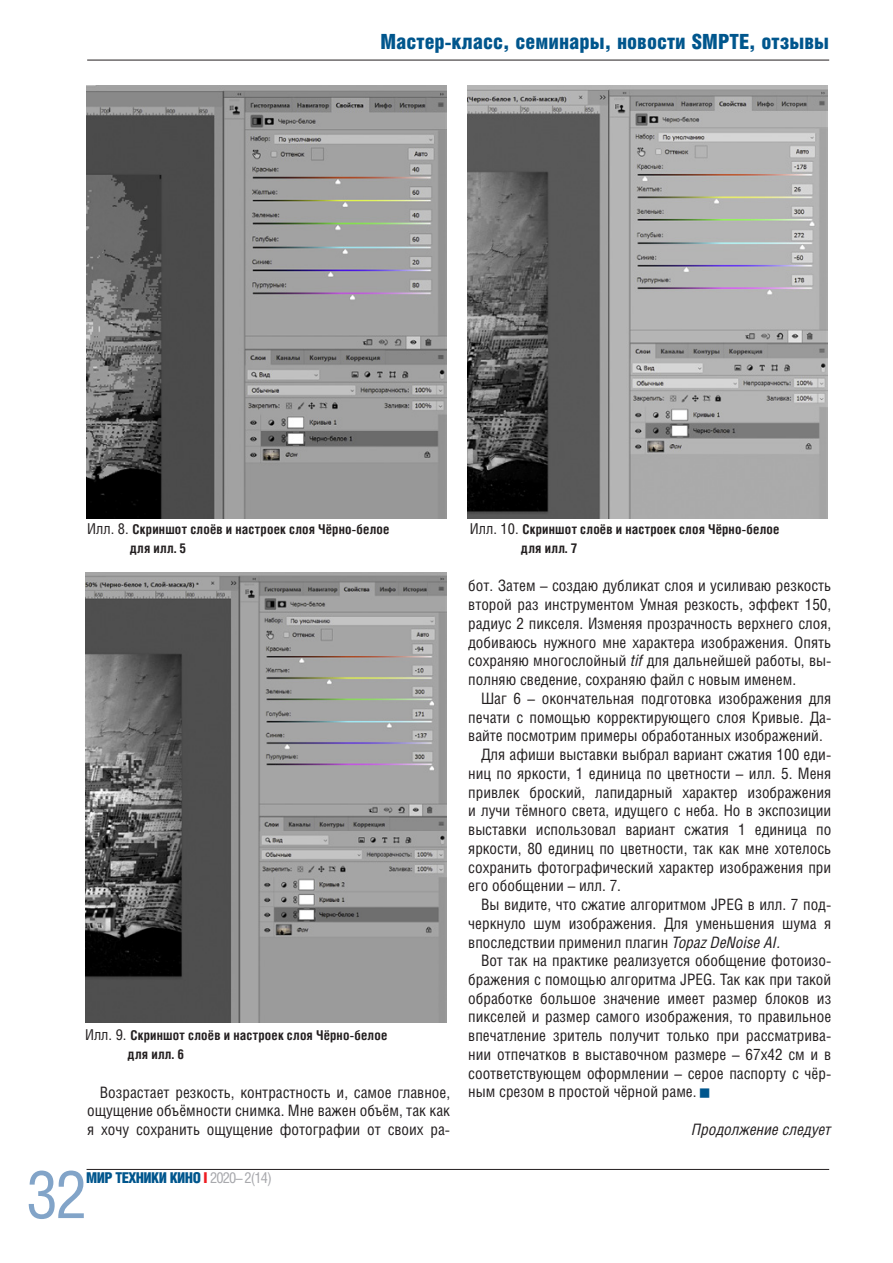
<style>
.page{position:relative;width:893px;height:1263px;background:#fff}
.page>*{position:absolute;margin:0;border:0;box-sizing:border-box;transform-origin:0 0}
.t1{font:66px "Helios Cond";color:#82a4c8}
.t2{font:21px "Helios Cond Black C";color:#00568d}
.t3{font:15.75px/18.8px "Helios Cond";color:#231f20;text-align:justify}
.t4{font:italic 15.75px "Helios Cond";color:#231f20}
.t5{font:15px "Helios Cond Black C";letter-spacing:-.04em;color:#00568d}
.t6{font:700 13.5px/18.8px "Helios Cond";letter-spacing:.015em;color:#231f20}
.s1{font-weight:400;font-size:15px}
.s2{color:#ee1d23}
.s3{font-family:"Helios Cond";color:#a8a9ad}
.s4{font-style:italic}
</style>
<div class="page">
<hr style="left:87px;top:1169px;width:742px;height:1px;background:#231f20">
<hr style="left:87px;top:60px;width:742px;height:1px;background:#231f20">
<img style="left:86px;top:85px;width:360px;height:434px">
<img style="left:85px;top:573px;width:361px;height:449px">
<img style="left:468px;top:85px;width:360px;height:434px">
<h2 class="t2" style="left:380px;top:29px;width:450px">Мастер-класс, семинары, новости SMPTE, отзывы</h2>
<p class="t6" style="left:130px;top:520px;width:261px;text-indent:-43px"><span class="s1">Илл. 8.</span> Скриншот слоёв и настроек слоя Чёрно-белое для илл. 5</p>
<p class="t6" style="left:128px;top:1026px;width:261px;text-indent:-43px"><span class="s1">Илл. 9.</span> Скриншот слоёв и настроек слоя Чёрно-белое для илл. 6</p>
<p class="t3" style="left:87px;top:1082px;width:365px;text-indent:13px">Возрастает резкость, контрастность и, самое главное, ощущение объёмности снимка. Мне важен объём, так как я хочу сохранить ощущение фотографии от своих ра-</p>
<h1 class="t1" style="left:26px;top:1155px;width:63px">32</h1>
<p class="t5" style="left:86px;top:1169px;width:187px">МИР ТЕХНИКИ КИНО <span class="s2">I</span> <span class="s3">2020– 2(14)</span></p>
<p class="t6" style="left:521px;top:520px;width:260px;text-indent:-51px"><span class="s1">Илл. 10.</span> Скриншот слоёв и настроек слоя Чёрно-белое для илл. 7</p>
<p class="t3" style="left:468px;top:576px;width:365px">бот. Затем – создаю дубликат слоя и усиливаю резкость второй раз инструментом Умная резкость, эффект 150, радиус 2 пикселя. Изменяя прозрачность верхнего слоя, добиваюсь нужного мне характера изображения. Опять сохраняю многослойный <span class="s4">tif</span> для дальнейшей работы, вы&shy;полняю сведение, сохраняю файл с новым именем.</p>
<p class="t3" style="left:481px;top:688px;width:352px">Шаг 6 – окончательная подготовка изображения для</p>
<p class="t3" style="left:468px;top:707px;width:365px">печати с помощью корректирующего слоя Кривые. Да-</p>
<p class="t3" style="left:468px;top:726px;width:356px">вайте посмотрим примеры обработанных изображений.</p>
<p class="t3" style="left:481px;top:745px;width:352px">Для афиши выставки выбрал вариант сжатия 100 еди-</p>
<p class="t3" style="left:468px;top:763px;width:365px">ниц по яркости, 1 единица по цветности – илл. 5. Меня</p>
<p class="t3" style="left:468px;top:782px;width:365px">привлек броский, лапидарный характер изображения</p>
<p class="t3" style="left:468px;top:801px;width:365px">и лучи тёмного света, идущего с неба. Но в экспозиции</p>
<p class="t3" style="left:468px;top:820px;width:365px">выставки использовал вариант сжатия 1 единица по</p>
<p class="t3" style="left:468px;top:838px;width:365px">яркости, 80 единиц по цветности, так как мне хотелось</p>
<p class="t3" style="left:468px;top:857px;width:365px">сохранить фотографический характер изображения при</p>
<p class="t3" style="left:468px;top:876px;width:154px">его обобщении – илл. 7.</p>
<p class="t3" style="left:481px;top:895px;width:352px">Вы видите, что сжатие алгоритмом JPEG в илл. 7 под-</p>
<p class="t3" style="left:468px;top:913px;width:365px">черкнуло шум изображения. Для уменьшения шума я</p>
<p class="t3" style="left:468px;top:932px;width:313px">впоследствии применил плагин <span class="s4">Topaz DeNoise AI.</span></p>
<p class="t3" style="left:481px;top:951px;width:352px">Вот так на практике реализуется обобщение фотоизо-</p>
<p class="t3" style="left:468px;top:970px;width:365px">бражения с помощью алгоритма JPEG. Так как при такой</p>
<p class="t3" style="left:468px;top:988px;width:365px">обработке большое значение имеет размер блоков из</p>
<p class="t3" style="left:468px;top:1007px;width:365px">пикселей и размер самого изображения, то правильное</p>
<p class="t3" style="left:468px;top:1026px;width:365px">впечатление зритель получит только при рассматрива-</p>
<p class="t3" style="left:468px;top:1045px;width:365px">нии отпечатков в выставочном размере – 67х42 см и в</p>
<p class="t3" style="left:468px;top:1063px;width:365px">соответствующем оформлении – серое паспорту с чёр-</p>
<p class="t3" style="left:468px;top:1082px;width:230px">ным срезом в простой чёрной раме.</p>
<p class="t4" style="left:692px;top:1120px;width:141px">Продолжение следует</p>
</div>
